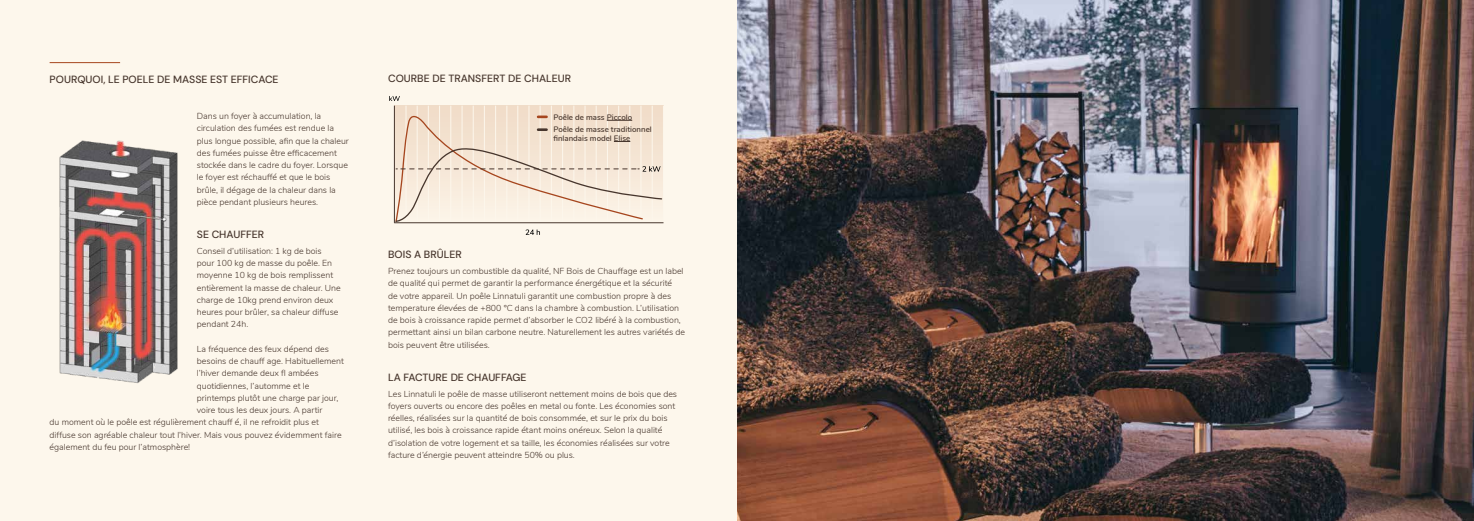
<style>
.page{position:relative;width:1474px;height:521px;background:#fff}
.page>*{position:absolute;margin:0;border:0;box-sizing:border-box;transform-origin:0 0}
.t1{font:500 10.5px "DM Sans 18 pt";color:#47362d}
.t2{font:300 8.75px/12.2px "Nunito";color:#47362d}
.t3{font:600 7.88px/12.4px "Nunito";color:#47362d}
</style>
<div class="page">
<div style="left:0;top:0;width:1473px;height:521px;background:#fdf7ec"></div>
<hr style="left:50px;top:62px;width:70px;height:1px;background:#a6461e">
<img style="left:737px;top:0;width:736px;height:521px">
<img style="left:59px;top:140px;width:119px;height:244px">
<img style="left:395px;top:106px;width:268px;height:6px">
<hr style="left:406px;top:106px;width:1px;height:117px;background:#fdf7ec">
<hr style="left:417px;top:106px;width:1px;height:117px;background:#fdf7ec">
<hr style="left:428px;top:106px;width:1px;height:117px;background:#fdf7ec">
<hr style="left:439px;top:106px;width:1px;height:117px;background:#fdf7ec">
<hr style="left:450px;top:106px;width:1px;height:117px;background:#fdf7ec">
<hr style="left:462px;top:106px;width:1px;height:117px;background:#fdf7ec">
<hr style="left:473px;top:106px;width:1px;height:117px;background:#fdf7ec">
<hr style="left:484px;top:106px;width:1px;height:117px;background:#fdf7ec">
<hr style="left:495px;top:106px;width:1px;height:117px;background:#fdf7ec">
<hr style="left:506px;top:106px;width:1px;height:117px;background:#fdf7ec">
<hr style="left:517px;top:106px;width:1px;height:117px;background:#fdf7ec">
<hr style="left:529px;top:106px;width:1px;height:117px;background:#fdf7ec">
<hr style="left:540px;top:106px;width:1px;height:117px;background:#fdf7ec">
<hr style="left:551px;top:106px;width:1px;height:117px;background:#fdf7ec">
<hr style="left:562px;top:106px;width:1px;height:117px;background:#fdf7ec">
<hr style="left:573px;top:106px;width:1px;height:117px;background:#fdf7ec">
<hr style="left:585px;top:106px;width:1px;height:117px;background:#fdf7ec">
<hr style="left:596px;top:106px;width:1px;height:117px;background:#fdf7ec">
<hr style="left:607px;top:106px;width:1px;height:117px;background:#fdf7ec">
<hr style="left:618px;top:106px;width:1px;height:117px;background:#fdf7ec">
<hr style="left:629px;top:106px;width:1px;height:117px;background:#fdf7ec">
<hr style="left:640px;top:106px;width:1px;height:117px;background:#fdf7ec">
<hr style="left:652px;top:106px;width:1px;height:117px;background:#fdf7ec">
<hr style="left:394px;top:106px;width:1px;height:117px;background:#47362d">
<svg style="left:525px;top:229px;width:15px;height:6px"></svg>
<svg style="left:389px;top:96px;width:11px;height:5px"></svg>
<svg style="left:395px;top:112px;width:268px;height:111px"></svg>
<p class="t1" style="left:50px;top:74px;width:230px">POURQUOI, LE POELE DE MASSE EST EFFICACE</p>
<p class="t2" style="left:197px;top:110px;width:153px">Dans un foyer à accumulation, la circulation des fumées est rendue la plus longue possible, afin que la chaleur des fumées puisse être efficacement stockée dans le cadre du foyer. Lorsque le foyer est réchauffé et que le bois brûle, il dégage de la chaleur dans la pièce pendant plusieurs heures.</p>
<p class="t1" style="left:197px;top:228px;width:69px">SE CHAUFFER</p>
<p class="t2" style="left:197px;top:245px;width:145px">Conseil d’utilisation: 1 kg de bois pour 100 kg de masse du poêle. En moyenne 10 kg de bois remplissent entièrement la masse de chaleur. Une charge de 10kg prend environ deux heures pour brûler, sa chaleur diffuse pendant 24h.</p>
<p class="t2" style="left:197px;top:343px;width:134px">La fréquence des feux dépend des</p>
<p class="t2" style="left:197px;top:355px;width:148px">besoins de chauff age. Habituellement</p>
<p class="t2" style="left:197px;top:367px;width:123px">l’hiver demande deux fl ambées</p>
<p class="t2" style="left:197px;top:380px;width:114px">quotidiennes, l’automme et le</p>
<p class="t2" style="left:197px;top:392px;width:143px">printemps plutôt une charge par jour,</p>
<p class="t2" style="left:197px;top:404px;width:127px">voire tous les deux jours. A partir</p>
<p class="t2" style="left:50px;top:417px;width:271px">du moment où le poêle est régulièrement chauff é, il ne refroidit plus et</p>
<p class="t2" style="left:50px;top:429px;width:293px">diffuse son agréable chaleur tout l’hiver. Mais vous pouvez évidemment faire</p>
<p class="t2" style="left:50px;top:441px;width:142px">également du feu pour l’atmosphère!</p>
<p class="t1" style="left:388px;top:72px;width:184px">COURBE DE TRANSFERT DE CHALEUR</p>
<p class="t3" style="left:553px;top:111px;width:100px">Poêle de mass Piccolo<br>Poêle de masse traditionnel</p>
<p class="t3" style="left:553px;top:131px;width:78px">finlandais model Elise</p>
<p class="t1" style="left:388px;top:249px;width:75px">BOIS A BRÛLER</p>
<p class="t2" style="left:388px;top:266px;width:299px">Prenez toujours un combustible da qualité, NF Bois de Chauffage est un label de qualité qui permet de garantir la performance énergétique et la sécurité<br>de votre appareil. Un poêle Linnatuli garantit une combustion propre à des temperature élevées de +800 °C dans la chambre à combustion. L’utilisation de bois à croissance rapide permet d’absorber le CO2 libéré à la combustion, permettant ainsi un bilan carbone neutre. Naturellement les autres variétés de bois peuvent être utilisées.</p>
<p class="t1" style="left:388px;top:371px;width:140px">LA FACTURE DE CHAUFFAGE</p>
<p class="t2" style="left:388px;top:388px;width:290px">Les Linnatuli le poêle de masse utiliseront nettement moins de bois que des foyers ouverts ou encore des poêles en metal ou fonte. Les économies sont réelles, réalisées sur la quantité de bois consommée, et sur le prix du bois utilisé, les bois à croissance rapide étant moins onéreux. Selon la qualité d’isolation de votre logement et sa taille, les économies réalisées sur votre facture d’énergie peuvent atteindre 50% ou plus.</p>
</div>
